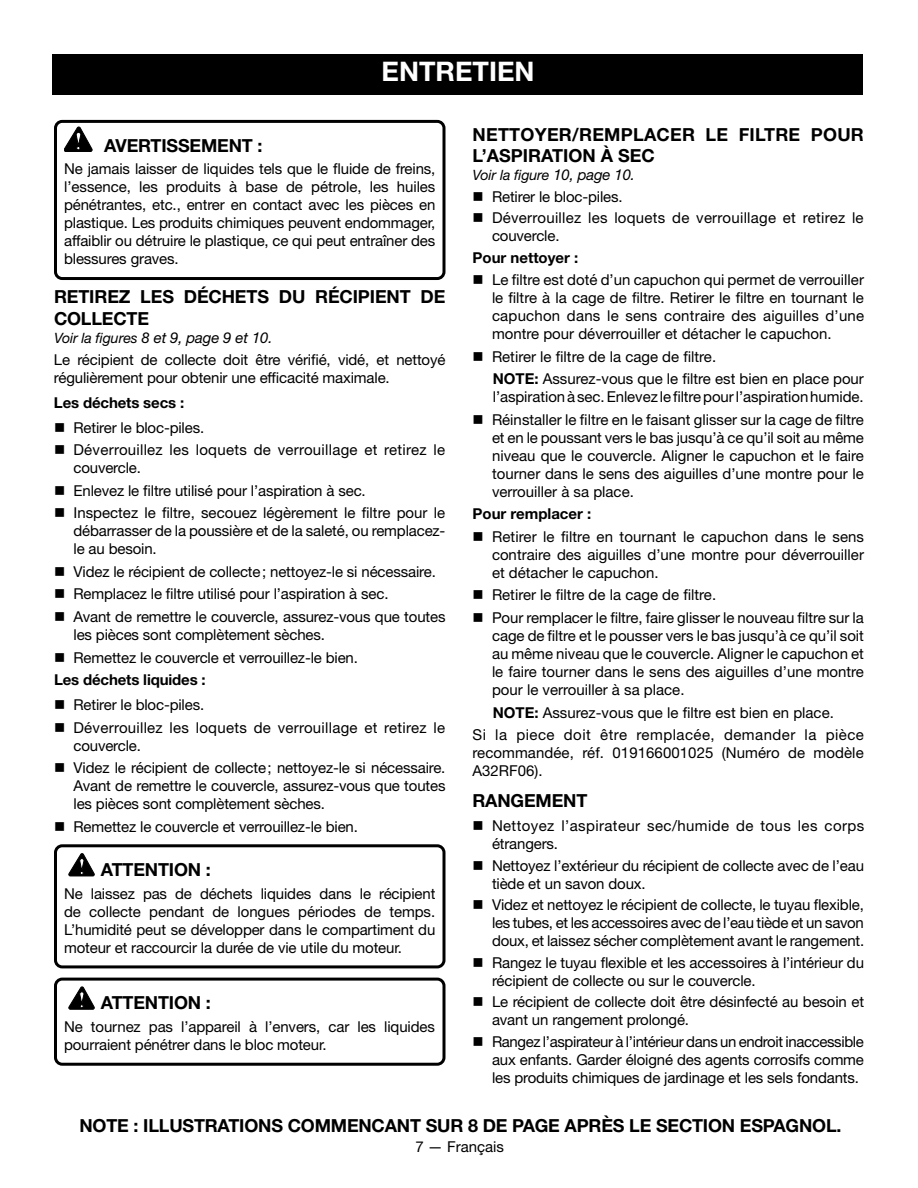
<style>
.page{position:relative;width:918px;height:1188px;background:#fff}
.page>*{position:absolute;margin:0;border:0;box-sizing:border-box;transform-origin:0 0}
.HEADING{font:700 27px "Helvetica Neue LT Std";color:#fff}
.Body_text{font:700 18px "Helvetica Neue LT Std";letter-spacing:-.01em;color:#000}
.Heading_2{font:700 18px/21.6px "Helvetica Neue LT Std";letter-spacing:.015em;color:#000}
.Heading_2_no_space{font:700 18px/21.6px "Helvetica Neue LT Std";letter-spacing:-.005em;color:#000}
.Warning{font:700 18px "Helvetica Neue LT Std";letter-spacing:-.01em;color:#000}
.Heading_1{font:700 18px "Helvetica Neue LT Std";letter-spacing:-.01em;color:#000}
.Warning_text{font:15px/18px "Helvetica Neue LT Std";letter-spacing:-.01em;color:#000;text-align:justify}
.Body_text-2{font:15px/18px "Helvetica Neue LT Std";letter-spacing:-.005em;color:#000}
.Warning_text-2{font:15px/18px "Helvetica Neue LT Std";letter-spacing:.02em;color:#000}
.Body_text-3{font:700 15px "Helvetica Neue LT Std";letter-spacing:-.01em;color:#000}
.Warning_text-3{font:15px/18px "Helvetica Neue LT Std";letter-spacing:.025em;color:#000}
.See_figure{font:italic 15px "Helvetica Neue LT Std";letter-spacing:-.01em;color:#000}
.See_figure-2{font:italic 14.25px "Helvetica Neue LT Std";letter-spacing:-.01em;color:#000}
.s1{font-size:14.25px}
.s2{font-size:15px}
.s3{font-weight:700}
</style>
<div class="page">
<div style="left:52px;top:54px;width:810px;height:40px;background:#000"></div>
<div style="left:54px;top:120px;width:392px;height:160px;border:3px solid #000;border-radius:7px"></div>
<div style="left:54px;top:844px;width:392px;height:124px;border:3px solid #000;border-radius:7px"></div>
<div style="left:54px;top:978px;width:392px;height:88px;border:3px solid #000;border-radius:7px"></div>
<svg style="left:64px;top:127px;width:28px;height:25px"></svg>
<svg style="left:69px;top:854px;width:25px;height:22px"></svg>
<svg style="left:69px;top:987px;width:25px;height:22px"></svg>
<p class="HEADING" style="left:382px;top:55px;width:154px">ENTRETIEN</p>
<p class="Warning" style="left:104px;top:134px;width:160px">AVERTISSEMENT :</p>
<p class="Warning_text" style="left:64px;top:159px;width:373px">Ne jamais laisser de liquides tels que le fluide de freins, l’essence, les produits à base de pétrole, les huiles pénétrantes, etc., entrer en contact avec les pièces en plastique. Les produits chimiques peuvent endommager, affaiblir ou détruire le plastique, ce qui peut entraîner des blessures graves.</p>
<p class="Heading_2_no_space" style="left:54px;top:285px;width:393px">RETIREZ LES DÉCHETS DU RÉCIPIENT DE<br>COLLECTE</p>
<p class="See_figure" style="left:54px;top:328px;width:220px"><span class="s1">Voir la figures</span> 8 et 9, page 9 et 10.</p>
<p class="Body_text-2" style="left:54px;top:350px;width:393px">Le récipient de collecte doit être vérifié, vidé, et nettoyé régulièrement pour obtenir une efficacité maximale.</p>
<p class="Body_text-3" style="left:54px;top:393px;width:132px">Les déchets secs :</p>
<p class="Warning_text" style="left:74px;top:418px;width:132px">Retirer le bloc-piles.</p>
<p class="Warning_text-2" style="left:74px;top:440px;width:373px">Déverrouillez les loquets de verrouillage et retirez le couvercle.</p>
<p class="Warning_text" style="left:74px;top:481px;width:294px">Enlevez le filtre utilisé pour l’aspiration à sec.</p>
<p class="Warning_text" style="left:74px;top:504px;width:373px">Inspectez le filtre, secouez légèrement le filtre pour le débarrasser de la poussière et de la saleté, ou remplacez&shy;le au besoin.</p>
<p class="Warning_text" style="left:74px;top:562px;width:364px">Videz le récipient de collecte; nettoyez-le si nécessaire.</p>
<p class="Warning_text" style="left:74px;top:585px;width:317px">Remplacez le filtre utilisé pour l’aspiration à sec.</p>
<p class="Warning_text" style="left:74px;top:607px;width:374px">Avant de remettre le couvercle, assurez-vous que toutes les pièces sont complètement sèches.</p>
<p class="Warning_text" style="left:74px;top:648px;width:286px">Remettez le couvercle et verrouillez-le bien.</p>
<p class="Body_text-3" style="left:54px;top:671px;width:153px">Les déchets liquides :</p>
<p class="Warning_text" style="left:74px;top:695px;width:132px">Retirer le bloc-piles.</p>
<p class="Warning_text-2" style="left:74px;top:718px;width:373px">Déverrouillez les loquets de verrouillage et retirez le couvercle.</p>
<p class="Warning_text" style="left:74px;top:759px;width:374px">Videz le récipient de collecte; nettoyez-le si nécessaire.<br>Avant de remettre le couvercle, assurez-vous que toutes les pièces sont complètement sèches.</p>
<p class="Warning_text" style="left:74px;top:817px;width:286px">Remettez le couvercle et verrouillez-le bien.</p>
<p class="Warning" style="left:101px;top:858px;width:111px">ATTENTION :</p>
<p class="Warning_text" style="left:64px;top:884px;width:373px">Ne laissez pas de déchets liquides dans le récipient de collecte pendant de longues périodes de temps.<br>L’humidité peut se développer dans le compartiment du moteur et raccourcir la durée de vie utile du moteur.</p>
<p class="Warning" style="left:101px;top:992px;width:111px">ATTENTION :</p>
<p class="Warning_text" style="left:64px;top:1017px;width:372px">Ne tournez pas l’appareil à l’envers, car les liquides pourraient pénétrer dans le bloc moteur.</p>
<p class="Heading_2" style="left:472px;top:123px;width:393px">NETTOYER/REMPLACER LE FILTRE POUR<br>L’ASPIRATION À SEC</p>
<p class="See_figure-2" style="left:472px;top:166px;width:164px">Voir la figure <span class="s2">10, page 10.</span></p>
<p class="Warning_text" style="left:492px;top:187px;width:132px">Retirer le bloc-piles.</p>
<p class="Warning_text-2" style="left:492px;top:208px;width:373px">Déverrouillez les loquets de verrouillage et retirez le couvercle.</p>
<p class="Body_text-3" style="left:472px;top:248px;width:107px">Pour nettoyer :</p>
<p class="Warning_text" style="left:492px;top:270px;width:374px">Le filtre est doté d’un capuchon qui permet de verrouiller le filtre à la cage de filtre. Retirer le filtre en tournant le capuchon dans le sens contraire des aiguilles d’une montre pour déverrouiller et détacher le capuchon.</p>
<p class="Warning_text" style="left:492px;top:347px;width:226px">Retirer le filtre de la cage de filtre.</p>
<p class="Body_text-2" style="left:493px;top:370px;width:373px"><span class="s3">NOTE:</span> Assurez-vous que le filtre est bien en place pour l’aspiration à sec. Enlevez le filtre pour l’aspiration humide.</p>
<p class="Warning_text" style="left:492px;top:410px;width:374px">Réinstaller le filtre en le faisant glisser sur la cage de filtre et en le poussant vers le bas jusqu’à ce qu’il soit au même niveau que le couvercle. Aligner le capuchon et le faire tourner dans le sens des aiguilles d’une montre pour le verrouiller à sa place.</p>
<p class="Body_text-3" style="left:472px;top:505px;width:120px">Pour remplacer :</p>
<p class="Warning_text" style="left:492px;top:527px;width:374px">Retirer le filtre en tournant le capuchon dans le sens contraire des aiguilles d’une montre pour déverrouiller et détacher le capuchon.</p>
<p class="Warning_text" style="left:492px;top:586px;width:226px">Retirer le filtre de la cage de filtre.</p>
<p class="Warning_text" style="left:492px;top:608px;width:373px">Pour remplacer le filtre, faire glisser le nouveau filtre sur la cage de filtre et le pousser vers le bas jusqu’à ce qu’il soit au même niveau que le couvercle. Aligner le capuchon et le faire tourner dans le sens des aiguilles d’une montre pour le verrouiller à sa place.</p>
<p class="Body_text-2" style="left:493px;top:703px;width:343px"><span class="s3">NOTE:</span> Assurez-vous que le filtre est bien en place.</p>
<p class="Body_text-2" style="left:472px;top:725px;width:393px;text-align:justify">Si la piece doit être remplacée, demander la pièce recommandée, réf. 019166001025 (Numéro de modèle A32RF06).</p>
<p class="Heading_1" style="left:472px;top:789px;width:116px">RANGEMENT</p>
<p class="Warning_text-3" style="left:492px;top:817px;width:374px">Nettoyez l’aspirateur sec/humide de tous les corps étrangers.</p>
<p class="Warning_text" style="left:492px;top:856px;width:374px">Nettoyez l’extérieur du récipient de collecte avec de l’eau tiède et un savon doux.</p>
<p class="Warning_text" style="left:492px;top:896px;width:374px">Videz et nettoyez le récipient de collecte, le tuyau flexible, les tubes, et les accessoires avec de l’eau tiède et un savon doux, et laissez sécher complètement avant le rangement.</p>
<p class="Warning_text" style="left:492px;top:953px;width:374px">Rangez le tuyau flexible et les accessoires à l’intérieur du récipient de collecte ou sur le couvercle.</p>
<p class="Warning_text" style="left:492px;top:992px;width:374px">Le récipient de collecte doit être désinfecté au besoin et avant un rangement prolongé.</p>
<p class="Warning_text" style="left:492px;top:1032px;width:374px">Rangez l’aspirateur à l’intérieur dans un endroit inaccessible aux enfants. Garder éloigné des agents corrosifs comme les produits chimiques de jardinage et les sels fondants.</p>
<p class="Body_text" style="left:79px;top:1114px;width:764px">NOTE : ILLUSTRATIONS COMMENCANT SUR 8 DE PAGE APRÈS LE SECTION ESPAGNOL.</p>
<p class="Warning_text" style="left:415px;top:1138px;width:90px">7 — Français</p>
</div>
